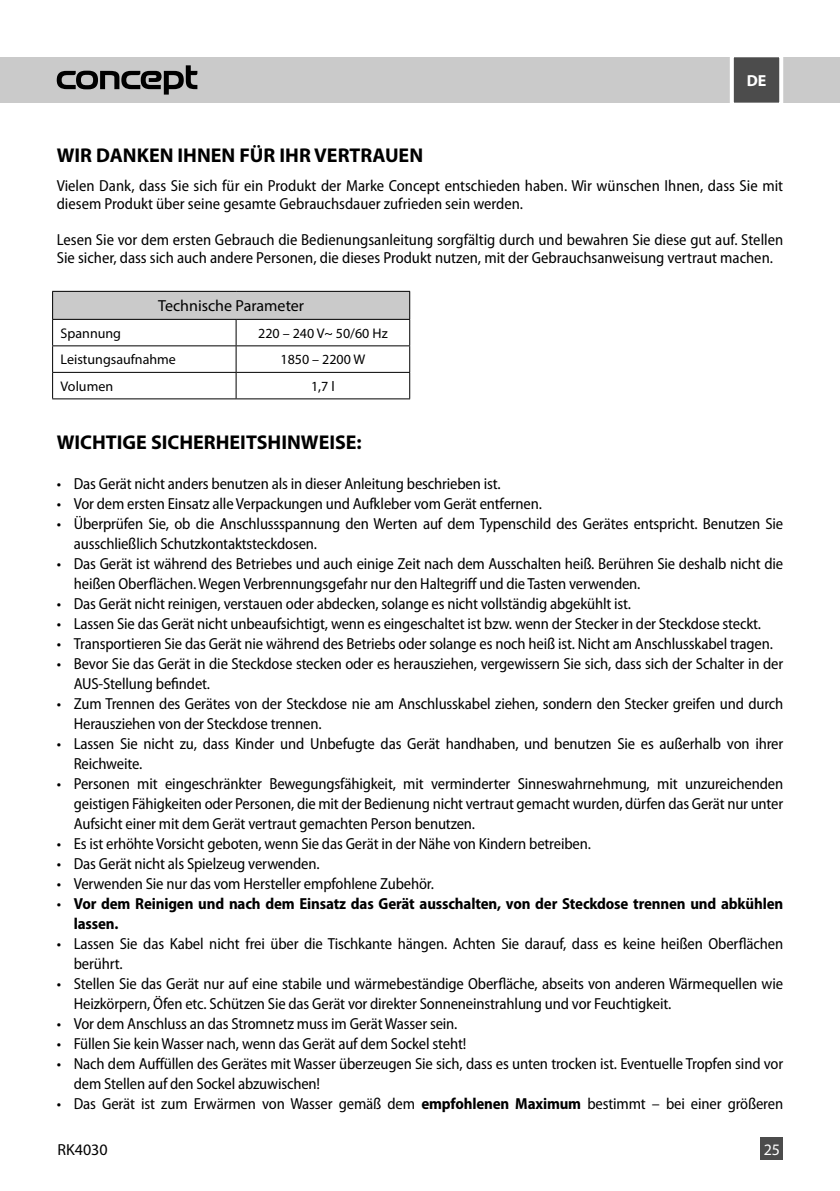
<style>
.page{position:relative;width:840px;height:1191px;background:#fff}
.page>*{position:absolute;margin:0;border:0;box-sizing:border-box;transform-origin:0 0}
.t1{font:700 20px "Myriad Pro";color:#000}
.t2{font:semi-condensed 16px/20px "Myriad Pro";letter-spacing:-.01em;color:#000}
.t3{font:700 semi-condensed 16px/20px "Myriad Pro";letter-spacing:-.01em;color:#000}
.t4{font:16px "Myriad Pro";color:#000}
.t5{font:16px "Myriad Pro";color:#fff}
.t6{font:700 16px "Myriad Pro";color:#fff}
.t7{font:semi-condensed 15px/27.2px "Myriad Pro";color:#000}
.t8{font:14px "Myriad Pro";color:#000}
.s1{font-weight:400}
.s2{font-weight:700}
</style>
<div class="page">
<hr style="left:52px;top:291px;width:184px;height:1px;background:#000">
<hr style="left:236px;top:291px;width:174px;height:1px;background:#000">
<svg style="left:52px;top:292px;width:359px;height:108px"></svg>
<hr style="left:52px;top:398px;width:184px;height:1px;background:#000">
<hr style="left:236px;top:398px;width:174px;height:1px;background:#000">
<div style="left:0;top:57px;width:839px;height:46px;background:#cacaca"></div>
<svg style="left:57px;top:65px;width:140px;height:30px"></svg>
<svg style="left:730px;top:57px;width:54px;height:46px;background:#696969"></svg>
<div style="left:760px;top:1137px;width:22px;height:23px;background:#4c4c4c"></div>
<p class="t6" style="left:746px;top:70px;width:21px">DE</p>
<p class="t1" style="left:57px;top:143px;width:368px">WIR DANKEN IHNEN FÜR IHR VERTRAUEN</p>
<p class="t2" style="left:57px;top:177px;width:727px;line-height:18px">Vielen Dank, dass Sie sich für ein Produkt der Marke Concept entschieden haben. Wir wünschen Ihnen, dass Sie mit diesem Produkt über seine gesamte Gebrauchsdauer zufrieden sein werden.</p>
<p class="t2" style="left:57px;top:231px;width:727px;line-height:18px">Lesen Sie vor dem ersten Gebrauch die Bedienungsanleitung sorgfältig durch und bewahren Sie diese gut auf. Stellen<br>Sie sicher, dass sich auch andere Personen, die dieses Produkt nutzen, mit der Gebrauchsanweisung vertraut machen.</p>
<p class="t4" style="left:158px;top:296px;width:147px">Technische Parameter</p>
<p class="t7" style="left:213px;top:295px;width:127px">Technische Parameter</p>
<p class="t8" style="left:61px;top:324px;width:62px">Spannung</p>
<p class="t8" style="left:258px;top:324px;width:131px">220 – 240 V~ 50/60 Hz</p>
<p class="t8" style="left:61px;top:351px;width:117px">Leistungsaufnahme</p>
<p class="t8" style="left:280px;top:351px;width:86px">1850 – 2200 W</p>
<p class="t8" style="left:61px;top:377px;width:54px">Volumen</p>
<p class="t8" style="left:311px;top:377px;width:25px">1,7 l</p>
<p class="t7" style="left:65px;top:322px;width:115px">Spannung<br>Leistungsaufnahme<br>Volumen</p>
<p class="t1" style="left:57px;top:429px;width:306px">WICHTIGE SICHERHEITSHINWEISE:</p>
<p class="t2" style="left:57px;top:474px;width:445px">• Das Gerät nicht anders benutzen als in dieser Anleitung beschrieben ist.</p>
<p class="t2" style="left:57px;top:494px;width:486px">• Vor dem ersten Einsatz alle Verpackungen und Aufkleber vom Gerät entfernen.</p>
<p class="t2" style="left:74px;top:514px;width:710px;text-indent:-17px">• Überprüfen Sie, ob die Anschlussspannung den Werten auf dem Typenschild des Gerätes entspricht. Benutzen Sie ausschließlich Schutzkontaktsteckdosen.</p>
<p class="t2" style="left:74px;top:554px;width:710px;text-indent:-17px">• Das Gerät ist während des Betriebes und auch einige Zeit nach dem Ausschalten heiß. Berühren Sie deshalb nicht die heißen Oberflächen.Wegen Verbrennungsgefahr nur den Haltegriff und die Tasten verwenden.</p>
<p class="t2" style="left:57px;top:594px;width:575px">• Das Gerät nicht reinigen, verstauen oder abdecken, solange es nicht vollständig abgekühlt ist.</p>
<p class="t2" style="left:57px;top:614px;width:705px">• Lassen Sie das Gerät nicht unbeaufsichtigt, wenn es eingeschaltet ist bzw. wenn der Stecker in der Steckdose steckt.</p>
<p class="t2" style="left:57px;top:634px;width:717px">• Transportieren Sie das Gerät nie während des Betriebs oder solange es noch heiß ist. Nicht am Anschlusskabel tragen.</p>
<p class="t2" style="left:74px;top:654px;width:710px;text-indent:-17px">• Bevor Sie das Gerät in die Steckdose stecken oder es herausziehen, vergewissern Sie sich, dass sich der Schalter in der<br>AUS-Stellung befindet.</p>
<p class="t2" style="left:74px;top:694px;width:710px;text-indent:-17px">• Zum Trennen des Gerätes von der Steckdose nie am Anschlusskabel ziehen, sondern den Stecker greifen und durch<br>Herausziehen von der Steckdose trennen.</p>
<p class="t2" style="left:74px;top:734px;width:710px;text-indent:-17px">• Lassen Sie nicht zu, dass Kinder und Unbefugte das Gerät handhaben, und benutzen Sie es außerhalb von ihrer<br>Reichweite.</p>
<p class="t2" style="left:74px;top:774px;width:710px;text-align:justify;text-indent:-17px">• Personen mit eingeschränkter Bewegungsfähigkeit, mit verminderter Sinneswahrnehmung, mit unzureichenden geistigen Fähigkeiten oder Personen, die mit der Bedienung nicht vertraut gemacht wurden, dürfen das Gerät nur unter Aufsicht einer mit dem Gerät vertraut gemachten Person benutzen.</p>
<p class="t2" style="left:57px;top:834px;width:535px">• Es ist erhöhte Vorsicht geboten, wenn Sie das Gerät in der Nähe von Kindern betreiben.</p>
<p class="t2" style="left:57px;top:854px;width:264px">• Das Gerät nicht als Spielzeug verwenden.</p>
<p class="t2" style="left:57px;top:874px;width:378px">• Verwenden Sie nur das vom Hersteller empfohlene Zubehör.</p>
<p class="t3" style="left:74px;top:894px;width:710px;text-indent:-17px"><span class="s1">•</span> Vor dem Reinigen und nach dem Einsatz das Gerät ausschalten, von der Steckdose trennen und abkühlen lassen.</p>
<p class="t2" style="left:74px;top:934px;width:710px;text-indent:-17px">• Lassen Sie das Kabel nicht frei über die Tischkante hängen. Achten Sie darauf, dass es keine heißen Oberflächen berührt.</p>
<p class="t2" style="left:74px;top:974px;width:710px;text-indent:-17px">• Stellen Sie das Gerät nur auf eine stabile und wärmebeständige Oberfläche, abseits von anderen Wärmequellen wie<br>Heizkörpern, Öfen etc. Schützen Sie das Gerät vor direkter Sonneneinstrahlung und vor Feuchtigkeit.</p>
<p class="t2" style="left:57px;top:1014px;width:402px">• Vor dem Anschluss an das Stromnetz muss im GerätWasser sein.</p>
<p class="t2" style="left:57px;top:1034px;width:411px">• Füllen Sie keinWasser nach, wenn das Gerät auf dem Sockel steht!</p>
<p class="t2" style="left:74px;top:1054px;width:710px;text-indent:-17px">• Nach dem Auffüllen des Gerätes mit Wasser überzeugen Sie sich, dass es unten trocken ist. Eventuelle Tropfen sind vor dem Stellen auf den Sockel abzuwischen!</p>
<p class="t2" style="left:57px;top:1094px;width:727px">• Das Gerät ist zum Erwärmen von Wasser gemäß dem <span class="s2">empfohlenen Maximum</span> bestimmt – bei einer größeren</p>
<p class="t4" style="left:51px;top:1136px;width:52px">RK4020</p>
<p class="t5" style="left:768px;top:1136px;width:18px">21</p>
<p class="t4" style="left:57px;top:1139px;width:52px">RK4030</p>
<p class="t5" style="left:763px;top:1139px;width:18px">25</p>
</div>
